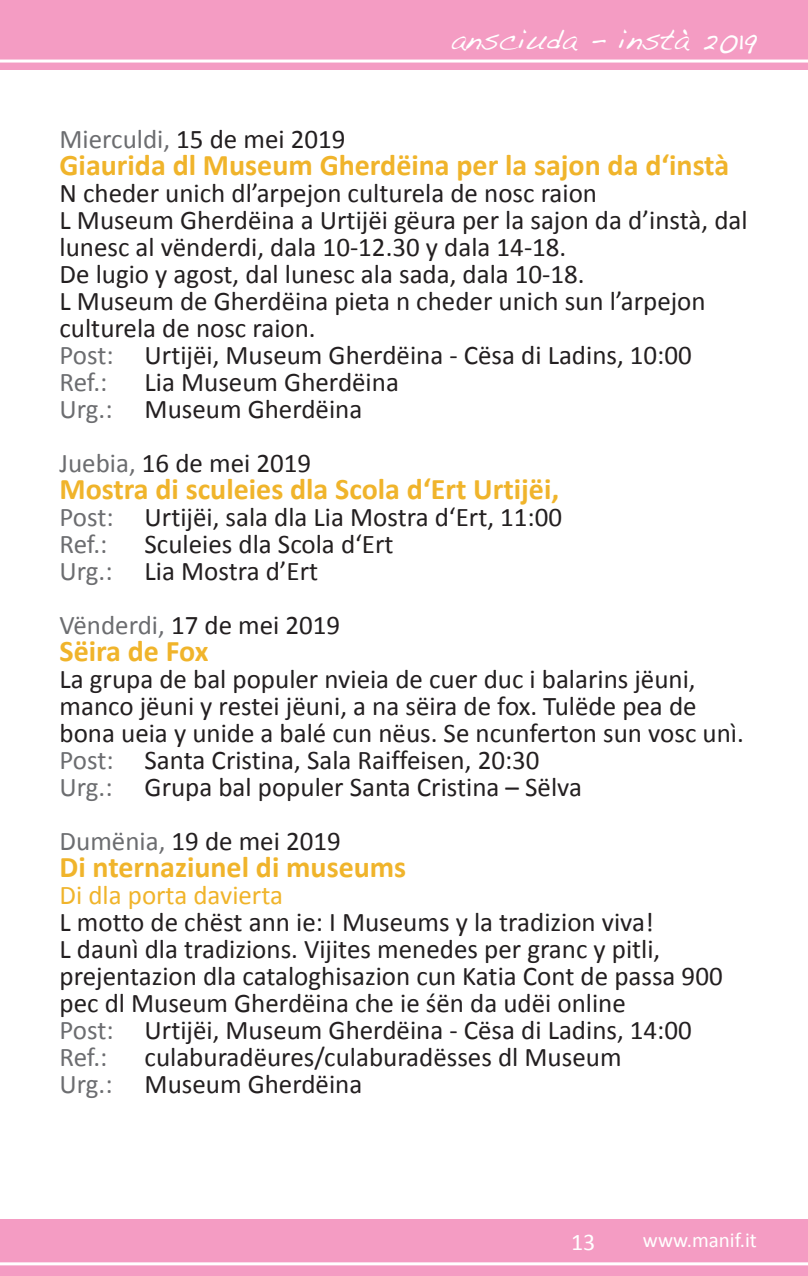
<style>
.page{position:relative;width:808px;height:1276px;background:#fff}
.page>*{position:absolute;margin:0;border:0;box-sizing:border-box;transform-origin:0 0}
.t1{font:700 30px "Calibri";color:#f0b42b}
.t2{font:30px "Handwriting Dakota";color:#fff}
.t3{font:27px/27px "Calibri";color:#231f20}
.t4{font:27px "Calibri";color:#f0b42b}
.t5{font:24px "Calibri";color:#fff}
.t6{font:21px "Calibri";color:#fff}
.s1{color:#6c6d70}
</style>
<div class="page">
<div style="left:0;top:0;width:808px;height:70px;background:#f49cc3"></div>
<div style="left:0;top:1218px;width:808px;height:58px;background:#f49cc3"></div>
<hr style="left:0;top:60px;width:808px;height:3px;background:#fff">
<hr style="left:0;top:1262px;width:808px;height:3px;background:#fff">
<p class="t2" style="left:451px;top:21px;width:307px">ansciuda - instà 2019</p>
<p class="t3" style="left:60px;top:125px;width:288px"><span class="s1">Mierculdi,</span> 15 de mei 2019</p>
<p class="t1" style="left:60px;top:146px;width:671px">Giaurida dl Museum Gherdëina per la sajon da d‘instà</p>
<p class="t3" style="left:60px;top:179px;width:690px">N cheder unich dl’arpejon culturela de nosc raion<br>L Museum Gherdëina a Urtijëi gëura per la sajon da d’instà, dal lunesc al vënderdi, dala 10-12.30 y dala 14-18.<br>De lugio y agost, dal lunesc ala sada, dala 10-18.<br>L Museum de Gherdëina pieta n cheder unich sun l’arpejon culturela de nosc raion.<br><span class="s1">Post:</span> Urtijëi, Museum Gherdëina - Cësa di Ladins, 10:00<br><span class="s1">Ref.:</span></p>
<p class="t3" style="left:60px;top:368px;width:341px;text-indent:85px">Lia Museum Gherdëina<br><span class="s1">Urg.:</span> Museum Gherdëina</p>
<p class="t3" style="left:60px;top:449px;width:253px"><span class="s1">Juebia,</span> 16 de mei 2019</p>
<p class="t1" style="left:60px;top:470px;width:501px">Mostra di sculeies dla Scola d‘Ert Urtijëi,</p>
<p class="t3" style="left:60px;top:503px;width:504px"><span class="s1">Post:</span> Urtijëi, sala dla Lia Mostra d‘Ert, 11:00<br><span class="s1">Ref.:</span></p>
<p class="t3" style="left:60px;top:530px;width:336px;text-indent:85px">Sculeies dla Scola d‘Ert<br><span class="s1">Urg.:</span> Lia Mostra d’Ert</p>
<p class="t3" style="left:60px;top:611px;width:282px"><span class="s1">Vënderdi,</span> 17 de mei 2019</p>
<p class="t1" style="left:60px;top:632px;width:150px">Sëira de Fox</p>
<p class="t3" style="left:60px;top:665px;width:686px">La grupa de bal populer nvieia de cuer duc i balarins jëuni, manco jëuni y restei jëuni, a na sëira de fox. Tulëde pea de bona ueia y unide a balé cun nëus. Se ncunferton sun vosc unì.<br><span class="s1">Post:</span> Santa Cristina, Sala Raiffeisen, 20:30<br><span class="s1">Urg.:</span> Grupa bal populer Santa Cristina – Sëlva</p>
<p class="t3" style="left:60px;top:827px;width:283px"><span class="s1">Dumënia,</span> 19 de mei 2019</p>
<p class="t1" style="left:60px;top:848px;width:348px">Di nternaziunel di museums</p>
<p class="t4" style="left:60px;top:878px;width:225px">Di dla porta davierta</p>
<p class="t3" style="left:60px;top:908px;width:665px">L motto de chëst ann ie: I Museums y la tradizion viva!<br>L daunì dla tradizions. Vijites menedes per granc y pitli, prejentazion dla cataloghisazion cun Katia Cont de passa 900 pec dl Museum Gherdëina che ie śën da udëi online<br><span class="s1">Post:</span> Urtijëi, Museum Gherdëina - Cësa di Ladins, 14:00<br><span class="s1">Ref.:</span></p>
<p class="t3" style="left:60px;top:1043px;width:563px;text-indent:85px">culaburadëures/culaburadësses dl Museum<br><span class="s1">Urg.:</span> Museum Gherdëina</p>
<p class="t5" style="left:571px;top:1226px;width:26px">13</p>
<p class="t6" style="left:643px;top:1227px;width:115px">www.manif.it</p>
</div>
